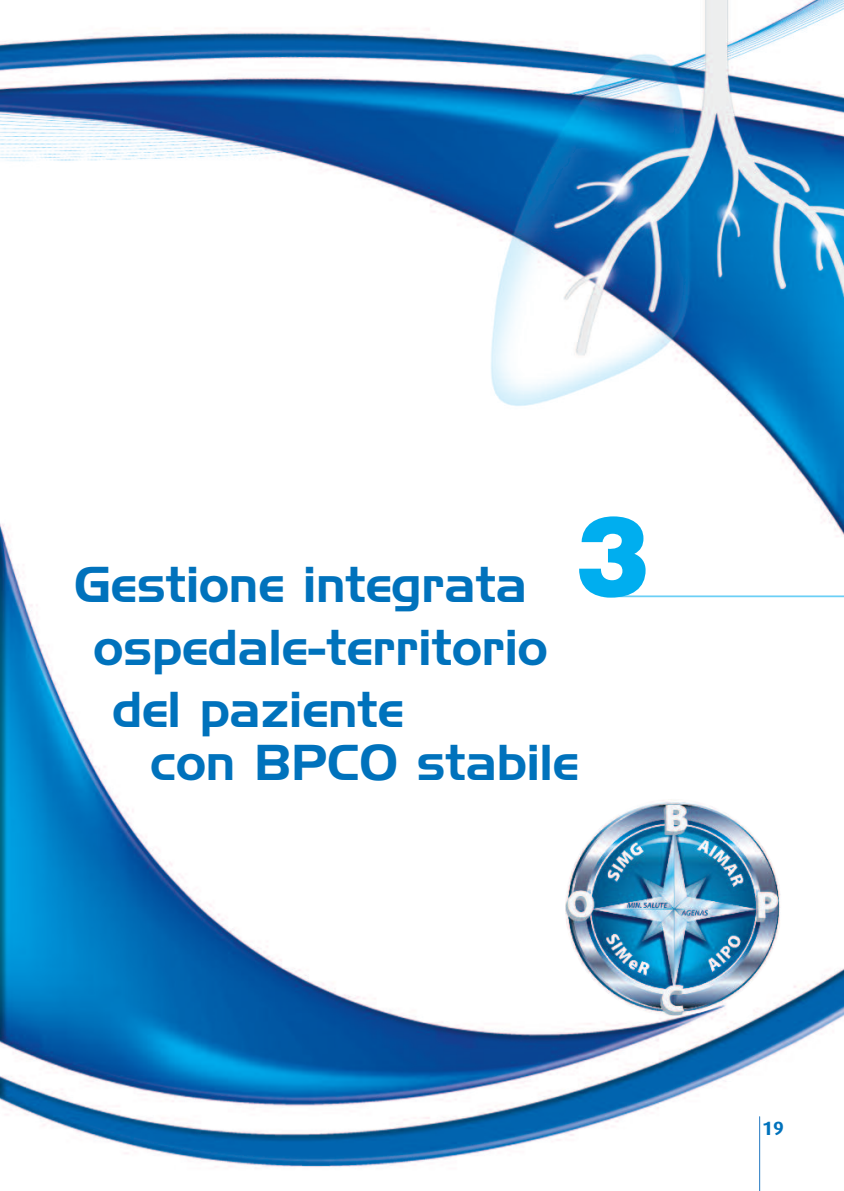
<style>
.page{position:relative;width:844px;height:1191px;background:#fff}
.page>*{position:absolute;margin:0;border:0;box-sizing:border-box;transform-origin:0 0}
.t1{font:900 111.12px "Helvetica LT Std";color:#00aeef}
.t2{font:49px/62.5px "Handel Gothic BT";color:#0072bc}
.t3{font:700 19.25px "Dax";color:#0072bc}
</style>
<div class="page">
<img style="left:0;top:0;width:843px;height:1191px">
<hr style="left:603px;top:595px;width:240px;height:2px;background:#6bcff6">
<hr style="left:759px;top:1116px;width:1px;height:75px;background:#448dcb">
<img style="left:565px;top:799px;width:216px;height:216px;border-radius:50%">
<p class="t2" style="left:74px;top:558px;width:454px">Gestione integrata</p>
<h1 class="t1" style="left:575px;top:516px;width:76px">3</h1>
<p class="t2" style="left:112px;top:620px;width:437px;text-indent:-19px">ospedale-territorio del paziente</p>
<p class="t2" style="left:150px;top:735px;width:429px">con BPCO stabile</p>
<p class="t3" style="left:762px;top:1121px;width:23px">19</p>
</div>
